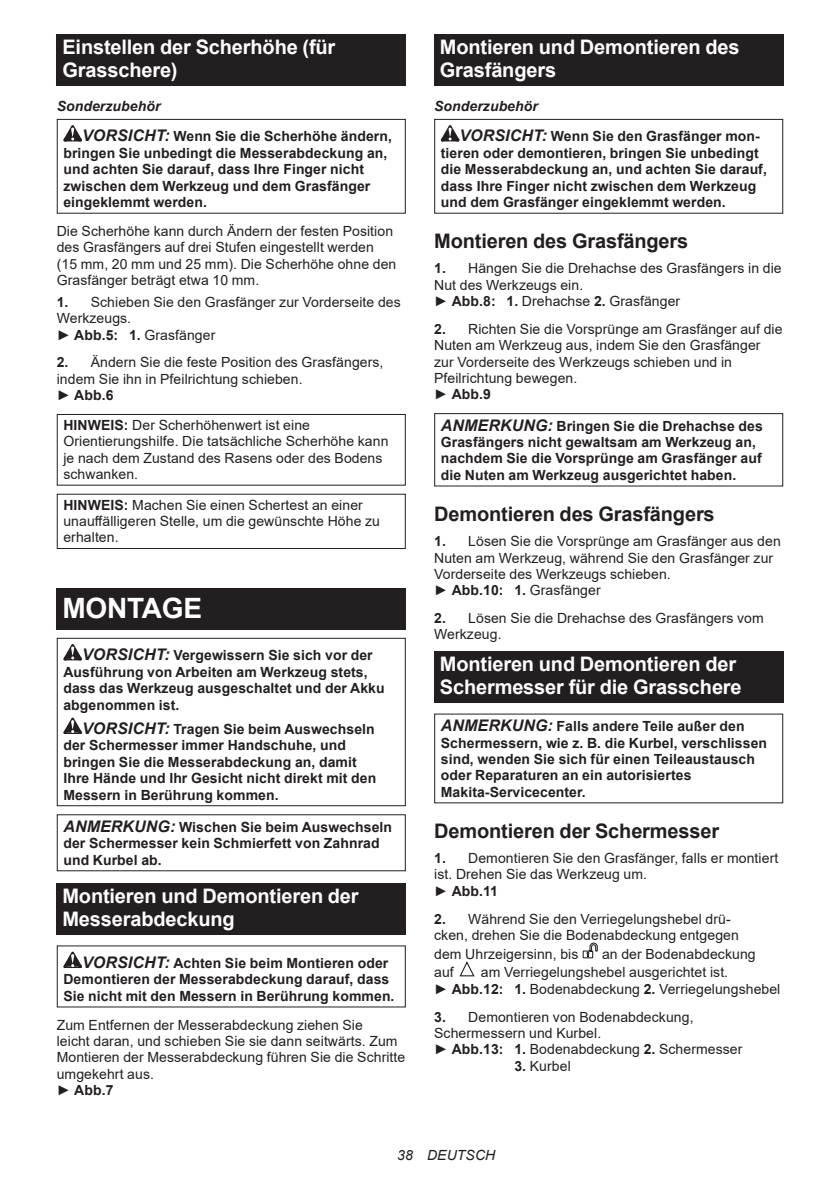
<style>
.page{position:relative;width:840px;height:1191px;background:#fff}
.page>*{position:absolute;margin:0;border:0;box-sizing:border-box;transform-origin:0 0}
.t1{font:700 28px "Arial";letter-spacing:-.01em;color:#fff}
.t2{font:700 20px/23.4px "Arial";letter-spacing:-.01em;color:#fff}
.t3{font:700 20px "Arial";letter-spacing:-.01em;color:#231f20}
.t4{font:14px/16.4px "Arial";letter-spacing:.005em;color:#231f20}
.t5{font:700 14px/16.4px "Arial";letter-spacing:.005em;color:#231f20}
.t6{font:italic 14px "Arial";letter-spacing:.005em;color:#231f20}
.s1{font-style:italic}
.s2{font-style:italic;font-size:16px}
.s3{font-weight:700}
</style>
<div class="page">
<div style="left:57px;top:34px;width:348px;height:52px;background:#231f20"></div>
<svg style="left:63px;top:125px;width:19px;height:16px"></svg>
<div style="left:57px;top:119px;width:348px;height:95px;border:1px solid #231f20"></div>
<div style="left:57px;top:414px;width:348px;height:71px;border:1px solid #231f20"></div>
<div style="left:57px;top:494px;width:348px;height:55px;border:1px solid #231f20"></div>
<div style="left:57px;top:588px;width:348px;height:42px;background:#231f20"></div>
<svg style="left:63px;top:644px;width:19px;height:16px"></svg>
<svg style="left:63px;top:717px;width:19px;height:17px"></svg>
<div style="left:57px;top:638px;width:348px;height:168px;border:1px solid #231f20"></div>
<div style="left:57px;top:882px;width:348px;height:52px;background:#231f20"></div>
<svg style="left:63px;top:951px;width:19px;height:17px"></svg>
<div style="left:434px;top:34px;width:348px;height:52px;background:#231f20"></div>
<svg style="left:440px;top:125px;width:19px;height:16px"></svg>
<div style="left:434px;top:119px;width:348px;height:95px;border:1px solid #231f20"></div>
<div style="left:434px;top:413px;width:348px;height:73px;border:1px solid #231f20"></div>
<div style="left:434px;top:651px;width:348px;height:51px;background:#231f20"></div>
<svg style="left:582px;top:942px;width:16px;height:16px"></svg>
<svg style="left:459px;top:961px;width:16px;height:16px"></svg>
<h2 class="t2" style="left:62px;top:36px;width:274px">Einstellen der Scherhöhe (für<br>Grasschere)</h2>
<p class="t5" style="left:82px;top:91px;width:311px;line-height:30.6px;text-indent:-25px"><span class="s1">Sonderzubehör<br></span><span class="s2">VORSICHT:</span> Wenn Sie die Scherhöhe ändern,</p>
<p class="t5" style="left:63px;top:145px;width:325px">bringen Sie unbedingt die Messerabdeckung an, und achten Sie darauf, dass Ihre Finger nicht zwischen dem Werkzeug und dem Grasfänger eingeklemmt werden.</p>
<p class="t4" style="left:57px;top:222px;width:341px">Die Scherhöhe kann durch Ändern der festen Position des Grasfängers auf drei Stufen eingestellt werden (15 mm, 20 mm und 25 mm). Die Scherhöhe ohne den Grasfänger beträgt etwa 10 mm.</p>
<p class="t4" style="left:57px;top:294px;width:345px"><span class="s3">1.</span> Schieben Sie den Grasfänger zur Vorderseite des<br>Werkzeugs.<br>► <span class="s3">Abb.5: 1.</span> Grasfänger</p>
<p class="t4" style="left:57px;top:354px;width:328px"><span class="s3">2.</span> Ändern Sie die feste Position des Grasfängers, indem Sie ihn in Pfeilrichtung schieben.<br>► <span class="s3">Abb.6</span></p>
<p class="t4" style="left:63px;top:416px;width:326px"><span class="s3">HINWEIS:</span> Der Scherhöhenwert ist eine Orientierungshilfe. Die tatsächliche Scherhöhe kann je nach dem Zustand des Rasens oder des Bodens schwanken.</p>
<p class="t4" style="left:63px;top:496px;width:318px"><span class="s3">HINWEIS:</span> Machen Sie einen Schertest an einer unauffälligeren Stelle, um die gewünschte Höhe zu erhalten.</p>
<h1 class="t1" style="left:62px;top:589px;width:141px">MONTAGE</h1>
<p class="t5" style="left:63px;top:647px;width:322px;text-indent:19px"><span class="s2">VORSICHT:</span> Vergewissern Sie sich vor der Ausführung von Arbeiten am Werkzeug stets, dass das Werkzeug ausgeschaltet und der Akku abgenommen ist.</p>
<p class="t5" style="left:63px;top:721px;width:314px;text-indent:19px"><span class="s2">VORSICHT:</span> Tragen Sie beim Auswechseln der Schermesser immer Handschuhe, und bringen Sie die Messerabdeckung an, damit Ihre Hände und Ihr Gesicht nicht direkt mit den Messern in Berührung kommen.</p>
<p class="t5" style="left:63px;top:819px;width:330px"><span class="s2">ANMERKUNG:</span> Wischen Sie beim Auswechseln der Schermesser kein Schmierfett von Zahnrad und Kurbel ab.</p>
<h2 class="t2" style="left:62px;top:884px;width:297px">Montieren und Demontieren der<br>Messerabdeckung</h2>
<p class="t5" style="left:63px;top:955px;width:332px;text-indent:19px"><span class="s2">VORSICHT:</span> Achten Sie beim Montieren oder<br>Demontieren der Messerabdeckung darauf, dass<br>Sie nicht mit den Messern in Berührung kommen.</p>
<p class="t4" style="left:57px;top:1016px;width:350px">Zum Entfernen der Messerabdeckung ziehen Sie<br>leicht daran, und schieben Sie sie dann seitwärts. Zum Montieren der Messerabdeckung führen Sie die Schritte umgekehrt aus.<br>► <span class="s3">Abb.7</span></p>
<h2 class="t2" style="left:439px;top:36px;width:301px">Montieren und Demontieren des<br>Grasfängers</h2>
<p class="t5" style="left:459px;top:91px;width:301px;line-height:30.6px;text-indent:-25px"><span class="s1">Sonderzubehör<br></span><span class="s2">VORSICHT:</span> Wenn Sie den Grasfänger mon-</p>
<p class="t5" style="left:440px;top:145px;width:327px">tieren oder demontieren, bringen Sie unbedingt die Messerabdeckung an, und achten Sie darauf, dass Ihre Finger nicht zwischen dem Werkzeug und dem Grasfänger eingeklemmt werden.</p>
<h2 class="t3" style="left:434px;top:227px;width:255px">Montieren des Grasfängers</h2>
<p class="t4" style="left:434px;top:260px;width:349px"><span class="s3">1.</span> Hängen Sie die Drehachse des Grasfängers in die<br>Nut des Werkzeugs ein.<br>► <span class="s3">Abb.8: 1.</span> Drehachse <span class="s3">2.</span> Grasfänger</p>
<p class="t4" style="left:434px;top:321px;width:349px"><span class="s3">2.</span> Richten Sie die Vorsprünge am Grasfänger auf die Nuten am Werkzeug aus, indem Sie den Grasfänger zur Vorderseite des Werkzeugs schieben und in Pfeilrichtung bewegen.<br>► <span class="s3">Abb.9</span></p>
<p class="t5" style="left:440px;top:418px;width:323px"><span class="s2">ANMERKUNG:</span> Bringen Sie die Drehachse des Grasfängers nicht gewaltsam am Werkzeug an, nachdem Sie die Vorsprünge am Grasfänger auf die Nuten am Werkzeug ausgerichtet haben.</p>
<h2 class="t3" style="left:434px;top:500px;width:282px">Demontieren des Grasfängers</h2>
<p class="t4" style="left:434px;top:533px;width:348px"><span class="s3">1.</span> Lösen Sie die Vorsprünge am Grasfänger aus den Nuten am Werkzeug, während Sie den Grasfänger zur Vorderseite des Werkzeugs schieben.<br>► <span class="s3">Abb.10: 1.</span> Grasfänger</p>
<p class="t4" style="left:434px;top:610px;width:331px"><span class="s3">2.</span> Lösen Sie die Drehachse des Grasfängers vom<br>Werkzeug.</p>
<h2 class="t2" style="left:439px;top:652px;width:303px">Montieren und Demontieren der<br>Schermesser für die Grasschere</h2>
<p class="t5" style="left:440px;top:718px;width:327px"><span class="s2">ANMERKUNG:</span> Falls andere Teile außer den Schermessern, wie z. B. die Kurbel, verschlissen sind, wenden Sie sich für einen Teileaustausch oder Reparaturen an ein autorisiertes Makita-Servicecenter.</p>
<h2 class="t3" style="left:434px;top:817px;width:286px">Demontieren der Schermesser</h2>
<p class="t4" style="left:434px;top:849px;width:345px"><span class="s3">1.</span> Demontieren Sie den Grasfänger, falls er montiert ist. Drehen Sie das Werkzeug um.<br>► <span class="s3">Abb.11</span></p>
<p class="t4" style="left:434px;top:910px;width:306px"><span class="s3">2.</span> Während Sie den Verriegelungshebel drü&shy;cken, drehen Sie die Bodenabdeckung entgegen</p>
<p class="t4" style="left:434px;top:945px;width:146px">dem Uhrzeigersinn, bis</p>
<p class="t4" style="left:601px;top:945px;width:155px">an der Bodenabdeckung</p>
<p class="t4" style="left:434px;top:964px;width:21px">auf</p>
<p class="t4" style="left:434px;top:964px;width:347px;text-align:center">am Verriegelungshebel ausgerichtet ist.<br>► <span class="s3">Abb.12: 1.</span> Bodenabdeckung <span class="s3">2.</span> Verriegelungshebel</p>
<p class="t4" style="left:434px;top:1008px;width:309px"><span class="s3">3.</span> Demontieren von Bodenabdeckung,<br>Schermessern und Kurbel.<br>► <span class="s3">Abb.13: 1.</span> Bodenabdeckung <span class="s3">2.</span> Schermesser</p>
<p class="t4" style="left:514px;top:1057px;width:58px"><span class="s3">3.</span> Kurbel</p>
<p class="t6" style="left:397px;top:1146px;width:99px">38 DEUTSCH</p>
</div>
